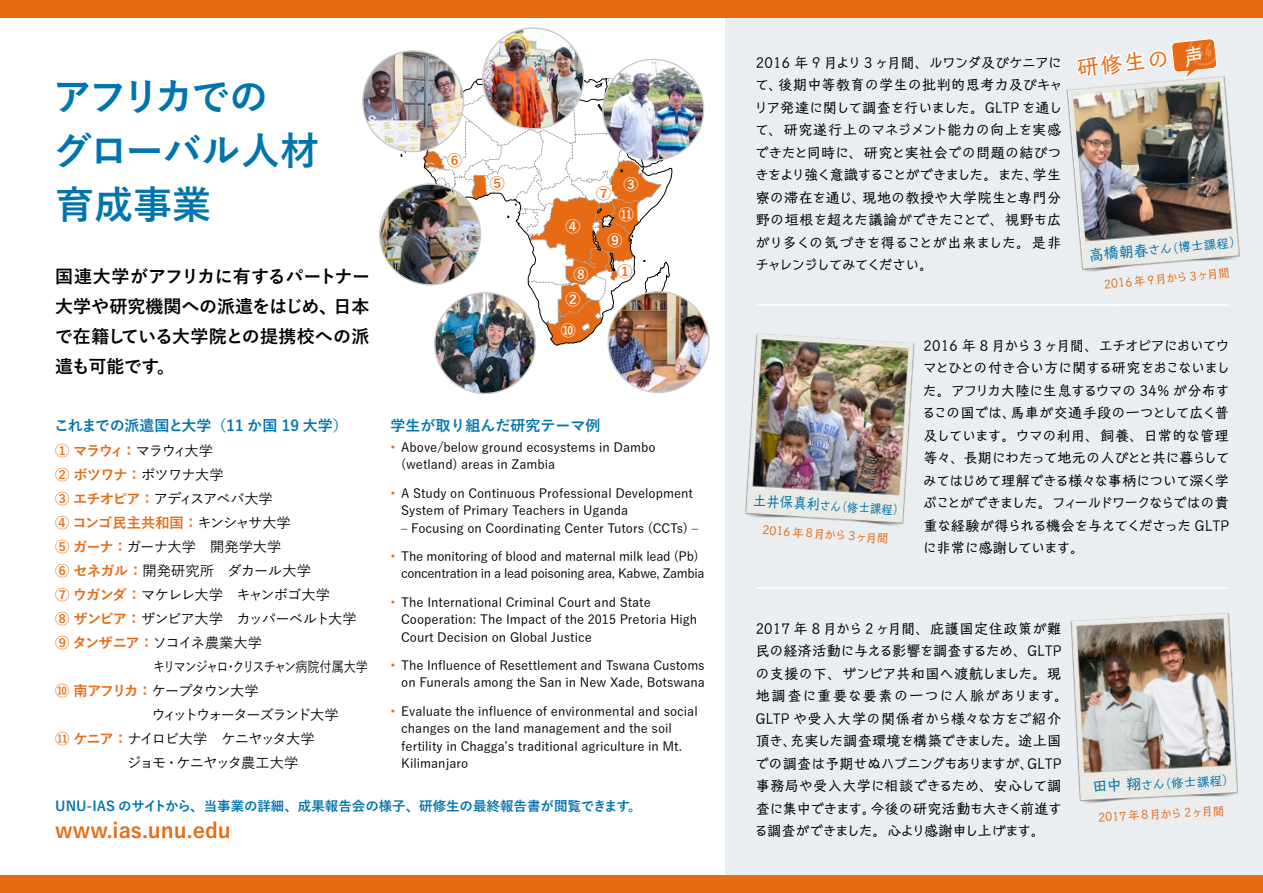
<style>
.page{position:relative;width:1263px;height:893px;background:#fff}
.page>*{position:absolute;margin:0;border:0;box-sizing:border-box;transform-origin:0 0}
.t1{font:700 39px/54px "Yu Go";letter-spacing:-.025em;color:#0075ad}
.t2{font:22.5px "Talking Std";color:#e66b14}
.t3{font:700 21px "Yu Go";color:#e66b14}
.t4{font:700 18px/30px "Yu Go";letter-spacing:-.01em;color:#000;text-align:justify}
.t5{font:700 15px "Yu Go";color:#0075ad}
.t6{font:700 15px "Yu Go";color:#fff}
.t7{font:700 15px "Yu Go";color:#e66b14}
.t8{font:14.25px/22.5px "Talking Std";letter-spacing:-.03em;color:#000}
.t9{font:500 14.25px "Yu Go";letter-spacing:-.065em;color:#000}
.t10{font:500 14.25px "Yu Go";color:#000}
.t11{font:700 14.25px "Yu Go";letter-spacing:-.06em;color:#e66b14}
.t12{font:500 14.25px "Yu Go";letter-spacing:-.1em;color:#000;scale:.85 1}
.t13{font:700 14.25px "Yu Go";color:#e66b14}
.t14{font:500 14.25px "Yu Go";letter-spacing:-.015em;color:#000}
.t15{font:500 14.25px "Yu Go";letter-spacing:-.135em;color:#000}
.t16{font:700 13.5px "Yu Go";color:#0075ad}
.t17{font:500 12.75px/17.5px "Yu Go";color:#000}
.t18{font:500 12.75px/17.5px "Yu Go";letter-spacing:-.03em;color:#000}
.t19{font:12.75px "Talking Std";color:#0075ad}
.t20{font:12.75px "Talking Std";color:#0075ad;scale:.9 1}
.t21{font:12px "Talking Std";color:#e66b14}
.s1{font-weight:500;color:#000}
.s2{font-weight:700;color:#e66b14}
.s3{color:#e66b14}
.s4{font-size:15px}
</style>
<div class="page">
<svg style="left:399px;top:150px;width:7px;height:7px"></svg>
<img style="left:483px;top:28px;width:100px;height:101px;border-radius:50px">
<img style="left:603px;top:59px;width:101px;height:101px;border-radius:50px">
<img style="left:363px;top:51px;width:100px;height:101px;border-radius:50px">
<img style="left:380px;top:184px;width:100px;height:101px;border-radius:50px">
<img style="left:608px;top:292px;width:101px;height:100px;border-radius:50px">
<img style="left:435px;top:293px;width:100px;height:100px;border-radius:50px">
<div style="left:726px;top:3px;width:537px;height:884px;background:#eaeef1"></div>
<div style="left:0;top:876px;width:1263px;height:17px;background:#e66b14"></div>
<div style="left:0;top:0;width:1263px;height:17px;background:#e66b14"></div>
<img style="left:1066px;top:76px;width:174px;height:196px">
<img style="left:745px;top:333px;width:170px;height:193px">
<img style="left:1070px;top:613px;width:168px;height:191px">
<hr style="left:756px;top:304px;width:473px;height:2px;background:#fff">
<hr style="left:756px;top:587px;width:473px;height:2px;background:#fff">
<img style="left:424px;top:77px;width:252px;height:268px">
<img style="left:1074px;top:17px;width:144px;height:136px">
<h1 class="t1" style="left:53px;top:70px;width:268px">アフリカでの<br>グローバル人材育成事業</h1>
<p class="t4" style="left:55px;top:261px;width:317px">国連大学がアフリカに有するパートナー大学や研究機関への派遣をはじめ、日本で在籍している大学院との提携校への派遣も可能です。</p>
<p class="t5" style="left:54px;top:417px;width:295px">これまでの派遣国と大学（11 か国 19 大学）</p>
<p class="t11" style="left:55px;top:443px;width:159px">① マラウィ：<span class="s1">マラウィ大学</span></p>
<p class="t11" style="left:55px;top:467px;width:170px">② ボツワナ：<span class="s1">ボツワナ大学</span></p>
<p class="t9" style="left:55px;top:486px;width:219px"><span class="s2">③ エチオピア：</span>アディスアベバ大学</p>
<p class="t13" style="left:55px;top:515px;width:237px">④ コンゴ民主共和国：<span class="s1">キンシャサ大学</span></p>
<p class="t10" style="left:55px;top:534px;width:228px"><span class="s2">⑤ ガーナ：</span>ガーナ大学　開発学大学</p>
<p class="t10" style="left:55px;top:558px;width:257px"><span class="s2">⑥ セネガル：</span>開発研究所　ダカール大学</p>
<p class="t9" style="left:55px;top:582px;width:276px"><span class="s2">⑦ ウガンダ：</span>マケレレ大学　キャンボゴ大学</p>
<p class="t9" style="left:55px;top:606px;width:303px"><span class="s2">⑧ ザンビア：</span>ザンビア大学　カッパーベルト大学</p>
<p class="t14" style="left:55px;top:630px;width:222px"><span class="s2">⑨ タンザニア：</span>ソコイネ農業大学　</p>
<p class="t12" style="left:153px;top:654px;width:254px">キリマンジャロ・クリスチャン病院付属大学</p>
<p class="t9" style="left:55px;top:678px;width:219px"><span class="s2">⑩ 南アフリカ：</span>ケープタウン大学　</p>
<p class="t15" style="left:152px;top:702px;width:189px">ウィットウォーターズランド大学</p>
<p class="t9" style="left:55px;top:726px;width:275px"><span class="s2">⑪ ケニア：</span>ナイロビ大学　ケニヤッタ大学　</p>
<p class="t9" style="left:127px;top:750px;width:172px">ジョモ・ケニヤッタ農工大学</p>
<p class="t7" style="left:447px;top:152px;width:16px">⑥</p>
<p class="t7" style="left:490px;top:175px;width:16px">⑤</p>
<p class="t7" style="left:596px;top:185px;width:16px">⑦</p>
<p class="t6" style="left:623px;top:176px;width:16px">③</p>
<p class="t6" style="left:619px;top:206px;width:16px">⑪</p>
<p class="t6" style="left:565px;top:218px;width:16px">④</p>
<p class="t6" style="left:573px;top:266px;width:16px">⑧</p>
<p class="t7" style="left:617px;top:263px;width:16px">①</p>
<p class="t6" style="left:607px;top:232px;width:16px">⑨</p>
<p class="t6" style="left:565px;top:291px;width:16px">②</p>
<p class="t6" style="left:561px;top:322px;width:16px">⑩</p>
<p class="t5" style="left:391px;top:417px;width:211px">学生が取り組んだ研究テーマ例</p>
<p class="t17" style="left:401px;top:437px;width:256px;text-indent:-11px"><span class="s3">•</span> Above/below ground ecosystems in Dambo (wetland) areas in Zambia</p>
<p class="t17" style="left:401px;top:482px;width:293px;text-indent:-11px"><span class="s3">•</span> A Study on Continuous Professional Development<br>System of Primary Teachers in Uganda</p>
<p class="t17" style="left:401px;top:517px;width:298px">– Focusing on Coordinating Center Tutors (CCTs) –</p>
<p class="t18" style="left:401px;top:546px;width:305px;text-indent:-11px"><span class="s3">•</span> The monitoring of blood and maternal milk lead (Pb) concentration in a lead poisoning area, Kabwe, Zambia</p>
<p class="t17" style="left:401px;top:591px;width:298px;text-indent:-11px"><span class="s3">•</span> The International Criminal Court and State<br>Cooperation: The Impact of the 2015 Pretoria High<br>Court Decision on Global Justice</p>
<p class="t17" style="left:391px;top:655px;width:316px;text-align:right"><span class="s3">•</span> The Influence of Resettlement and Tswana Customs on Funerals among the San in New Xade, Botswana</p>
<p class="t17" style="left:401px;top:700px;width:298px;text-indent:-11px"><span class="s3">•</span> Evaluate the influence of environmental and social changes on the land management and the soil fertility in Chagga’s traditional agriculture in Mt.<br>Kilimanjaro</p>
<p class="t16" style="left:55px;top:799px;width:588px">UNU-IAS のサイトから、当事業の詳細、成果報告会の様子、研修生の最終報告書が閲覧できます。</p>
<h3 class="t3" style="left:55px;top:818px;width:177px">www.ias.unu.edu</h3>
<p class="t8" style="left:754px;top:50px;width:310px">2016 年 9 月より 3 ヶ月間、ルワンダ及びケニアにて、後期中等教育の学生の批判的思考力及びキャリア発達に関して調査を行いました。GLTP を通して、研究遂行上のマネジメント能力の向上を実感できたと同時に、研究と実社会での問題の結びつきをより強く意識することができました。また、学生寮の滞在を通じ、現地の教授や大学院生と専門分野の垣根を超えた議論ができたことで、視野も広がり多くの気づきを得ることが出来ました。是非チャレンジしてみてください。</p>
<h2 class="t2" style="left:1075px;top:50px;width:94px;rotate:-6deg">研修生の</h2>
<p class="t19" style="left:1088px;top:247px;width:155px;rotate:-6deg"><span class="s4">高橋朝春</span>さん（博士課程）</p>
<p class="t21" style="left:1103px;top:276px;width:128px;rotate:-6deg">2016年9月から3ヶ月間</p>
<p class="t20" style="left:753px;top:492px;width:170px;rotate:3deg"><span class="s4">土井保真利</span>さん（修士課程）</p>
<p class="t21" style="left:763px;top:521px;width:128px;rotate:4deg">2016年8月から3ヶ月間</p>
<p class="t8" style="left:922px;top:333px;width:310px;text-align:justify">2016 年 8 月から 3 ヶ月間、エチオピアにおいてウマとひとの付き合い方に関する研究をおこないました。アフリカ大陸に生息するウマの 34% が分布するこの国では、馬車が交通手段の一つとして広く普及しています。ウマの利用、飼養、日常的な管理等々、長期にわたって地元の人びとと共に暮らしてみてはじめて理解できる様々な事柄について深く学ぶことができました。フィールドワークならではの貴重な経験が得られる機会を与えてくださった GLTPに非常に感謝しています。</p>
<p class="t8" style="left:754px;top:616px;width:316px">2017 年 8 月から2ヶ月間、庇護国定住政策が難民の経済活動に与える影響を調査するため、GLTPの支援の下、ザンビア共和国へ渡航しました。現地調査に重要な要素の一つに人脈があります。<br>GLTP や受入大学の関係者から様々な方をご紹介頂き、充実した調査環境を構築できました。途上国での調査は予期せぬハプニングもありますが、GLTP事務局や受入大学に相談できるため、安心して調査に集中できます。今後の研究活動も大きく前進する調査ができました。心より感謝申し上げます。</p>
<p class="t19" style="left:1092px;top:777px;width:144px;rotate:-3deg"><span class="s4">田中 翔</span>さん（修士課程）</p>
<p class="t21" style="left:1097px;top:808px;width:128px;rotate:-3deg">2017年8月から2ヶ月間</p>
</div>
